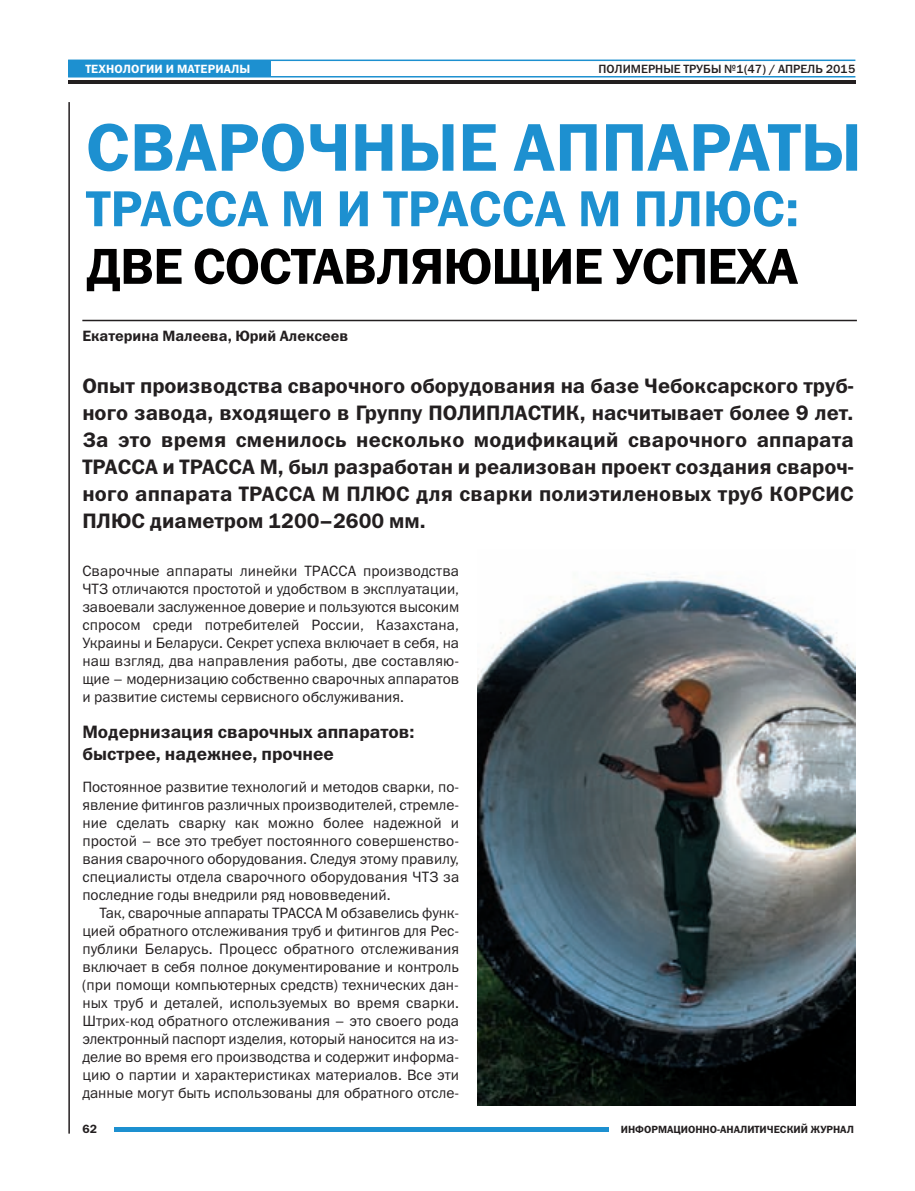
<style>
.page{position:relative;width:915px;height:1191px;background:#fff}
.page>*{position:absolute;margin:0;border:0;box-sizing:border-box;transform-origin:0 0}
.t1{font:67.8px "Franklin Gothic Demi C";color:#1d90d0}
.t2{font:50.85px "Franklin Gothic Demi C";letter-spacing:-.02em;color:#010000}
.t3{font:50.85px "Franklin Gothic Demi C";color:#1d90d0}
.t4{font:21px/27px "Franklin Gothic Demi C";letter-spacing:.01em;color:#231f20;text-align:justify}
.t5{font:18px/21.6px "Franklin Gothic Demi C";color:#231f20}
.t6{font:15px/18px "Franklin Gothic Book C";color:#231f20;text-align:justify}
.t7{font:15px "Franklin Gothic Demi C";color:#231f20}
.t8{font:12px "Franklin Gothic Medium C";color:#231f20}
.t9{font:12px "Franklin Gothic Demi C";letter-spacing:.01em;color:#fff}
.t10{font:12px "Franklin Gothic Demi C";color:#231f20}
.t11{font:10.5px "Franklin Gothic Demi C";color:#231f20}
</style>
<div class="page">
<hr style="left:68px;top:102px;width:2px;height:1031px;background:#231f20">
<hr style="left:114px;top:1127px;width:494px;height:4px;background:#1d90d0">
<hr style="left:68px;top:76px;width:787px;height:1px;background:#1d90d0">
<hr style="left:68px;top:60px;width:787px;height:1px;background:#1d90d0">
<hr style="left:68px;top:80px;width:787px;height:3px;background:#231f20">
<div style="left:68px;top:60px;width:202px;height:16px;background:#1d90d0"></div>
<hr style="left:82px;top:320px;width:774px;height:1px;background:#231f20">
<img style="left:477px;top:574px;width:378px;height:532px">
<p class="t9" style="left:85px;top:62px;width:166px">ТЕХНОЛОГИИ И МАТЕРИАЛЫ</p>
<p class="t8" style="left:598px;top:62px;width:258px">ПОЛИМЕРНЫЕ ТРУБЫ №1(47) / АПРЕЛЬ 2015</p>
<h1 class="t1" style="left:86px;top:108px;width:777px">СВАРОЧНЫЕ АППАРАТЫ</h1>
<h2 class="t3" style="left:86px;top:179px;width:714px">ТРАССА М И ТРАССА М ПЛЮС:</h2>
<h2 class="t2" style="left:86px;top:236px;width:713px">ДВЕ СОСТАВЛЯЮЩИЕ УСПЕХА</h2>
<p class="t7" style="left:82px;top:327px;width:267px">Екатерина Малеева, Юрий Алексеев</p>
<p class="t4" style="left:82px;top:372px;width:772px">Опыт производства сварочного оборудования на базе Чебоксарского труб&shy;ного завода, входящего в Группу ПОЛИПЛАСТИК, насчитывает более 9 лет.<br>За это время сменилось несколько модификаций сварочного аппарата ТРАССА и ТРАССА М, был разработан и реализован проект создания свароч&shy;ного аппарата ТРАССА М ПЛЮС для сварки полиэтиленовых труб КОРСИС ПЛЮС диаметром 1200–2600 мм.</p>
<p class="t6" style="left:82px;top:562px;width:378px">Сварочные аппараты линейки ТРАССА производства ЧТЗ отличаются простотой и удобством в эксплуатации, завоевали заслуженное доверие и пользуются высоким спросом среди потребителей России, Казахстана, Украины и Беларуси. Секрет успеха включает в себя, на наш взгляд, два направления работы, две составляю&shy;щие – модернизацию собственно сварочных аппаратов и развитие системы сервисного обслуживания.</p>
<p class="t5" style="left:82px;top:721px;width:333px">Модернизация сварочных аппаратов: быстрее, надежнее, прочнее</p>
<p class="t6" style="left:82px;top:778px;width:378px">Постоянное развитие технологий и методов сварки, по&shy;явление фитингов различных производителей, стремле&shy;ние сделать сварку как можно более надежной и простой – все это требует постоянного совершенство&shy;вания сварочного оборудования. Следуя этому правилу, специалисты отдела сварочного оборудования ЧТЗ за последние годы внедрили ряд нововведений.</p>
<p class="t6" style="left:82px;top:904px;width:378px;text-indent:17px">Так, сварочные аппараты ТРАССА М обзавелись функ&shy;цией обратного отслеживания труб и фитингов для Рес&shy;публики Беларусь. Процесс обратного отслеживания включает в себя полное документирование и контроль (при помощи компьютерных средств) технических дан&shy;ных труб и деталей, используемых во время сварки.<br>Штрих-код обратного отслеживания – это своего рода электронный паспорт изделия, который наносится на из&shy;делие во время его производства и содержит информа&shy;цию о партии и характеристиках материалов. Все эти данные могут быть использованы для обратного отсле-</p>
<p class="t10" style="left:82px;top:1122px;width:16px">62</p>
<p class="t11" style="left:620px;top:1122px;width:234px">ИНФОРМАЦИОННО-АНАЛИТИЧЕСКИЙ ЖУРНАЛ</p>
</div>
